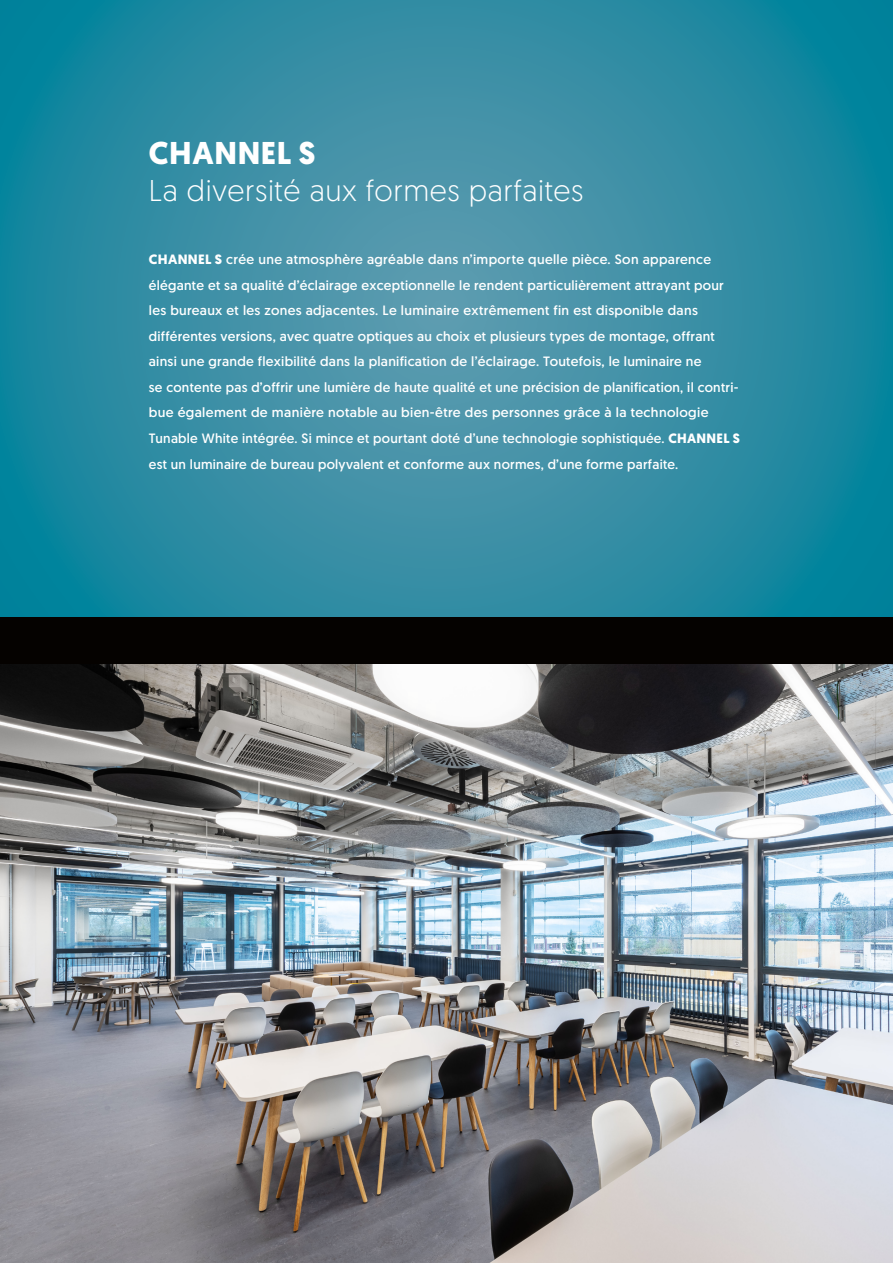
<style>
.page{position:relative;width:893px;height:1263px;background:#fff}
.page>*{position:absolute;margin:0;border:0;box-sizing:border-box;transform-origin:0 0}
.Headline{font:700 31.5px "Geomanist";letter-spacing:.02em;color:#fff}
.Headline-2{font:300 30px "Geomanist";letter-spacing:.02em;color:#fff}
.Bodytext_FR{font:13.5px/25.5px "Geomanist";letter-spacing:.02em;color:#fff}
.s1{font-weight:700}
</style>
<div class="page">
<img style="left:0;top:663px;width:892px;height:600px">
<svg style="left:0;top:0;width:893px;height:617px;background:#308da4"></svg>
<hr style="left:892px;top:617px;width:1px;height:646px;background:#050200">
<div style="left:0;top:617px;width:893px;height:46px;background:#050200"></div>
<p class="Headline" style="left:149px;top:132px;width:168px">CHANNEL S</p>
<p class="Headline-2" style="left:149px;top:172px;width:436px">La diversité aux formes parfaites</p>
<p class="Bodytext_FR" style="left:149px;top:247px;width:592px"><span class="s1">CHANNEL S</span> crée une atmosphère agréable dans n’importe quelle pièce. Son apparence élégante et sa qualité d’éclairage exceptionnelle le rendent particulièrement attrayant pour les bureaux et les zones adjacentes. Le luminaire extrêmement fin est disponible dans différentes versions, avec quatre optiques au choix et plusieurs types de montage, offrant ainsi une grande flexibilité dans la planification de l’éclairage. Toutefois, le luminaire ne<br>se contente pas d’offrir une lumière de haute qualité et une précision de planification, il contri&shy;bue également de manière notable au bien-être des personnes grâce à la technologie Tunable White intégrée. Si mince et pourtant doté d’une technologie sophistiquée. <span class="s1">CHANNEL S </span>est un luminaire de bureau polyvalent et conforme aux normes, d’une forme parfaite.</p>
</div>
